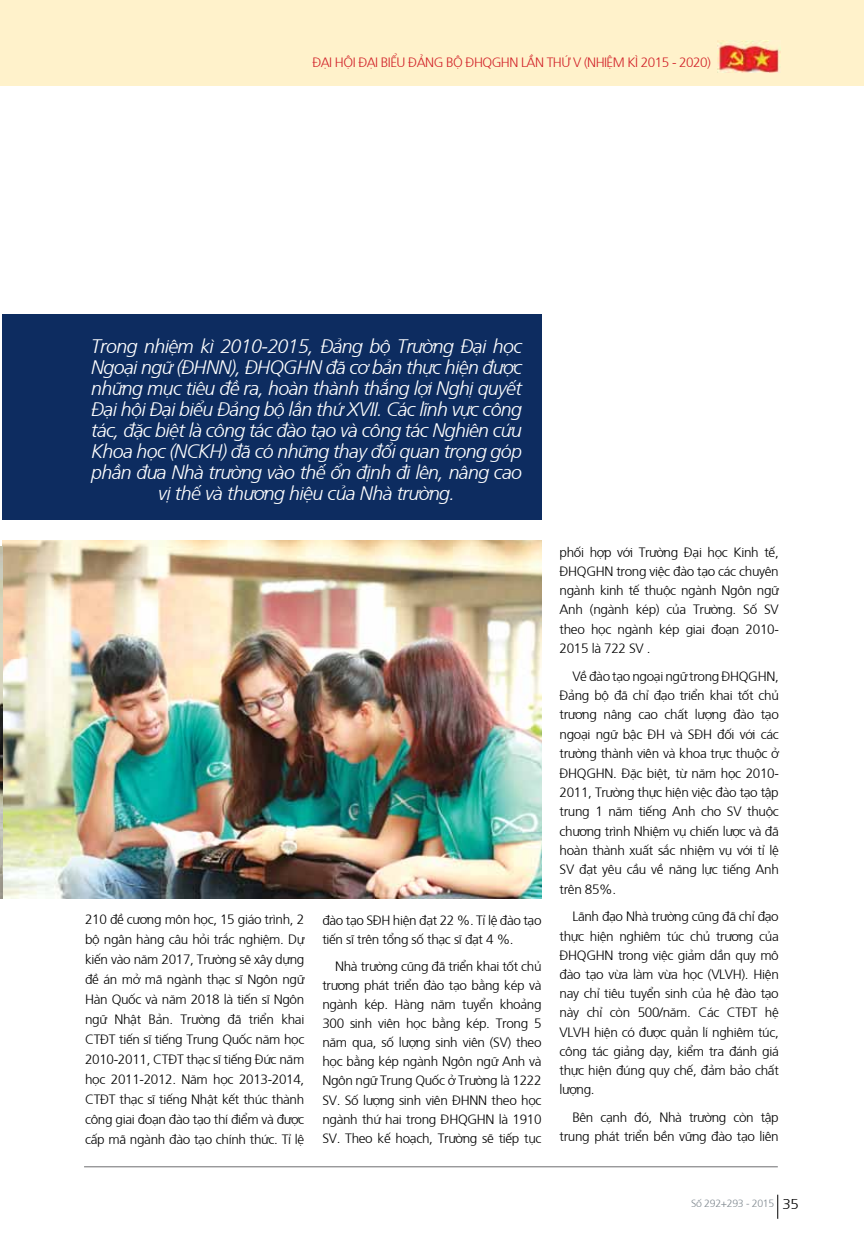
<style>
.page{position:relative;width:864px;height:1242px;background:#fff}
.page>*{position:absolute;margin:0;border:0;box-sizing:border-box;transform-origin:0 0}
.t1{font:italic 300 19.5px/21px "Frutiger";letter-spacing:-.03em;color:#fff;text-align:center}
.t2{font:300 13.5px/19.2px "Frutiger";letter-spacing:-.025em;color:#000;text-align:justify}
.t3{font:300 13.5px "Frutiger";letter-spacing:-.04em;color:#d2232a}
.t4{font:300 10.5px "Frutiger";letter-spacing:-.03em;color:#828b92}
.s1{font-size:14.25px;color:#000}
</style>
<div class="page">
<hr style="left:84px;top:1166px;width:693px;height:1px;background:#6d6e71">
<svg style="left:777px;top:1194px;width:1px;height:24px"></svg>
<img style="left:3px;top:540px;width:538px;height:359px">
<img style="left:0;top:546px;width:3px;height:353px">
<div style="left:3px;top:315px;width:538px;height:205px;background:#0d2c60"></div>
<div style="left:0;top:1px;width:863px;height:85px;background:#fff2cb"></div>
<img style="left:717px;top:41px;width:62px;height:31px">
<p class="t3" style="left:312px;top:53px;width:400px">Đại hội Đại biểu Đảng bộ ĐHQGHN lần th ứ V (nhiệm kì 2015 - 2020)</p>
<p class="t1" style="left:91px;top:335px;width:432px">Trong nhiệm kì 2010-2015, Đảng bộ Trường Đại học Ngoại ngữ (ĐHNN), ĐHQGHN đã cơ bản thực hiện được những mục tiêu đề ra, hoàn thành thắng lợi Nghị quyết Đại hội Đại biểu Đảng bộ lần thứ XVII. Các lĩnh vực công tác, đặc biệt là công tác đào tạo và công tác Nghiên cứu Khoa học (NCKH) đã có những thay đổi quan trọng góp phần đưa Nhà trường vào thế ổn định đi lên, nâng cao vị thế và thương hiệu của Nhà trường.</p>
<p class="t2" style="left:85px;top:909px;width:221px;line-height:20px">210 đề cương môn học, 15 giáo trình, 2 bộ ngân hàng câu hỏi trắc nghiệm. Dự kiến vào năm 2017, Trường sẽ xây dựng đề án mở mã ngành thạc sĩ Ngôn ngữ Hàn Quốc và năm 2018 là tiến sĩ Ngôn ngữ Nhật Bản. Trường đã triển khai CTĐT tiến sĩ tiếng Trung Quốc năm học 2010-2011, CTĐT thạc sĩ tiếng Đức năm học 2011-2012. Năm học 2013-2014, CTĐT thạc sĩ tiếng Nhật kết thúc thành công giai đoạn đào tạo thí điểm và được cấp mã ngành đào tạo chính thức. Tỉ lệ</p>
<p class="t2" style="left:322px;top:909px;width:220px">đào tạo SĐH hiện đạt 22 %. Tỉ lệ đào tạo tiến sĩ trên tổng số thạc sĩ đạt 4 %.</p>
<p class="t2" style="left:322px;top:956px;width:221px;text-indent:13px">Nhà trường cũng đã triển khai tốt chủ trương phát triển đào tạo bằng kép và ngành kép. Hàng năm tuyển khoảng 300 sinh viên học bằng kép. Trong 5 năm qua, số lượng sinh viên (SV) theo học bằng kép ngành Ngôn ngữ Anh và Ngôn ngữ Trung Quốc ở Trường là 1222<br>SV. Số lượng sinh viên ĐHNN theo học ngành thứ hai trong ĐHQGHN là 1910<br>SV. Theo kế hoạch, Trường sẽ tiếp tục</p>
<p class="t2" style="left:559px;top:541px;width:221px">phối hợp với Trường Đại học Kinh tế, ĐHQGHN trong việc đào tạo các chuyên ngành kinh tế thuộc ngành Ngôn ngữ Anh (ngành kép) của Trường. Số SV theo học ngành kép giai đoạn 2010- 2015 là 722 SV .</p>
<p class="t2" style="left:559px;top:665px;width:221px;text-indent:13px">Về đào tạo ngoại ngữ trong ĐHQGHN, Đảng bộ đã chỉ đạo triển khai tốt chủ trương nâng cao chất lượng đào tạo ngoại ngữ bậc ĐH và SĐH đối với các trường thành viên và khoa trực thuộc ở ĐHQGHN. Đặc biệt, từ năm học 2010- 2011, Trường thực hiện việc đào tạo tập trung 1 năm tiếng Anh cho SV thuộc chương trình Nhiệm vụ chiến lược và đã hoàn thành xuất sắc nhiệm vụ với tỉ lệ SV đạt yêu cầu về năng lực tiếng Anh trên 85%.</p>
<p class="t2" style="left:559px;top:906px;width:221px;text-indent:13px">Lãnh đạo Nhà trường cũng đã chỉ đạo thực hiện nghiêm túc chủ trương của ĐHQGHN trong việc giảm dần quy mô đào tạo vừa làm vừa học (VLVH). Hiện nay chỉ tiêu tuyển sinh của hệ đào tạo này chỉ còn 500/năm. Các CTĐT hệ VLVH hiện có được quản lí nghiêm túc, công tác giảng dạy, kiểm tra đánh giá thực hiện đúng quy chế, đảm bảo chất lượng.</p>
<p class="t2" style="left:559px;top:1106px;width:220px;text-align:right">Bên cạnh đó, Nhà trường còn tập trung phát triển bền vững đào tạo liên</p>
<p class="t4" style="left:691px;top:1195px;width:109px">Số 292+293 - 2015 <span class="s1">35</span></p>
</div>
